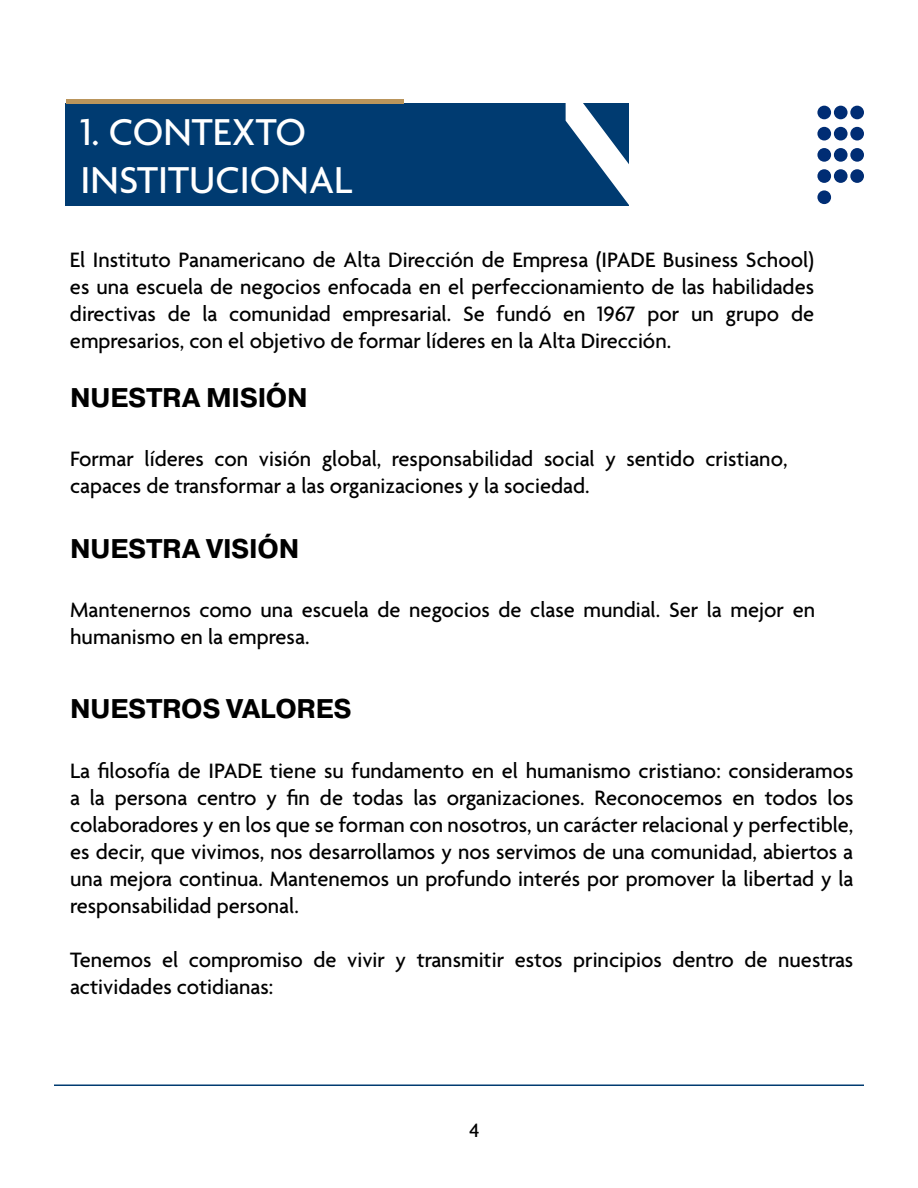
<style>
.page{position:relative;width:918px;height:1188px;background:#fff}
.page>*{position:absolute;margin:0;border:0;box-sizing:border-box;transform-origin:0 0}
.t1{font:500 40.5px/48.6px "Agenda";color:#fff}
.t2{font:700 27px "Pragmatica";letter-spacing:-.01em;color:#000}
.t3{font:500 22.5px/27px "Agenda";color:#000}
.t4{font:500 21px "Agenda";color:#000}
</style>
<div class="page">
<div style="left:65px;top:103px;width:564px;height:102px;background:#003b71"></div>
<div style="left:66px;top:99px;width:337px;height:5px;background:#ba955c"></div>
<div style="left:834px;top:106px;width:14px;height:13px;background:#002d74;border-radius:50%"></div>
<div style="left:850px;top:106px;width:14px;height:13px;background:#002d74;border-radius:50%"></div>
<div style="left:817px;top:127px;width:14px;height:14px;background:#002d74;border-radius:50%"></div>
<div style="left:834px;top:127px;width:14px;height:14px;background:#002d74;border-radius:50%"></div>
<div style="left:850px;top:127px;width:14px;height:14px;background:#002d74;border-radius:50%"></div>
<div style="left:817px;top:148px;width:14px;height:14px;background:#002d74;border-radius:50%"></div>
<div style="left:834px;top:148px;width:14px;height:14px;background:#002d74;border-radius:50%"></div>
<div style="left:850px;top:148px;width:14px;height:14px;background:#002d74;border-radius:50%"></div>
<div style="left:817px;top:169px;width:14px;height:14px;background:#002d74;border-radius:50%"></div>
<div style="left:817px;top:106px;width:14px;height:13px;background:#002d74;border-radius:50%"></div>
<div style="left:834px;top:169px;width:14px;height:14px;background:#002d74;border-radius:50%"></div>
<div style="left:850px;top:169px;width:14px;height:14px;background:#002d74;border-radius:50%"></div>
<div style="left:817px;top:190px;width:14px;height:14px;background:#002d74;border-radius:50%"></div>
<hr style="left:54px;top:1084px;width:810px;height:2px;background:#003b71">
<svg style="left:566px;top:103px;width:63px;height:102px"></svg>
<h1 class="t1" style="left:81px;top:110px;width:273px">1. CONTEXTO<br>INSTITUCIONAL</h1>
<p class="t3" style="left:70px;top:248px;width:746px;text-align:justify">El Instituto Panamericano de Alta Dirección de Empresa (IPADE Business School) es una escuela de negocios enfocada en el perfeccionamiento de las habilidades directivas de la comunidad empresarial. Se fundó en 1967 por un grupo de empresarios, con el objetivo de formar líderes en la Alta Dirección.</p>
<p class="t2" style="left:70px;top:380px;width:239px">NUESTRA MISIÓN</p>
<p class="t3" style="left:70px;top:447px;width:719px">Formar líderes con visión global, responsabilidad social y sentido cristiano, capaces de transformar a las organizaciones y la sociedad.</p>
<p class="t2" style="left:70px;top:531px;width:231px">NUESTRA VISIÓN</p>
<p class="t3" style="left:70px;top:598px;width:746px">Mantenernos como una escuela de negocios de clase mundial. Ser la mejor en humanismo en la empresa.</p>
<p class="t2" style="left:70px;top:692px;width:283px">NUESTROS VALORES</p>
<p class="t3" style="left:70px;top:759px;width:785px;text-align:justify">La filosofía de IPADE tiene su fundamento en el humanismo cristiano: consideramos a la persona centro y fin de todas las organizaciones. Reconocemos en todos los colaboradores y en los que se forman con nosotros, un carácter relacional y perfectible, es decir, que vivimos, nos desarrollamos y nos servimos de una comunidad, abiertos a una mejora continua. Mantenemos un profundo interés por promover la libertad y la responsabilidad personal.</p>
<p class="t3" style="left:70px;top:948px;width:785px">Tenemos el compromiso de vivir y transmitir estos principios dentro de nuestras actividades cotidianas:</p>
<p class="t4" style="left:469px;top:1119px;width:12px">4</p>
</div>
